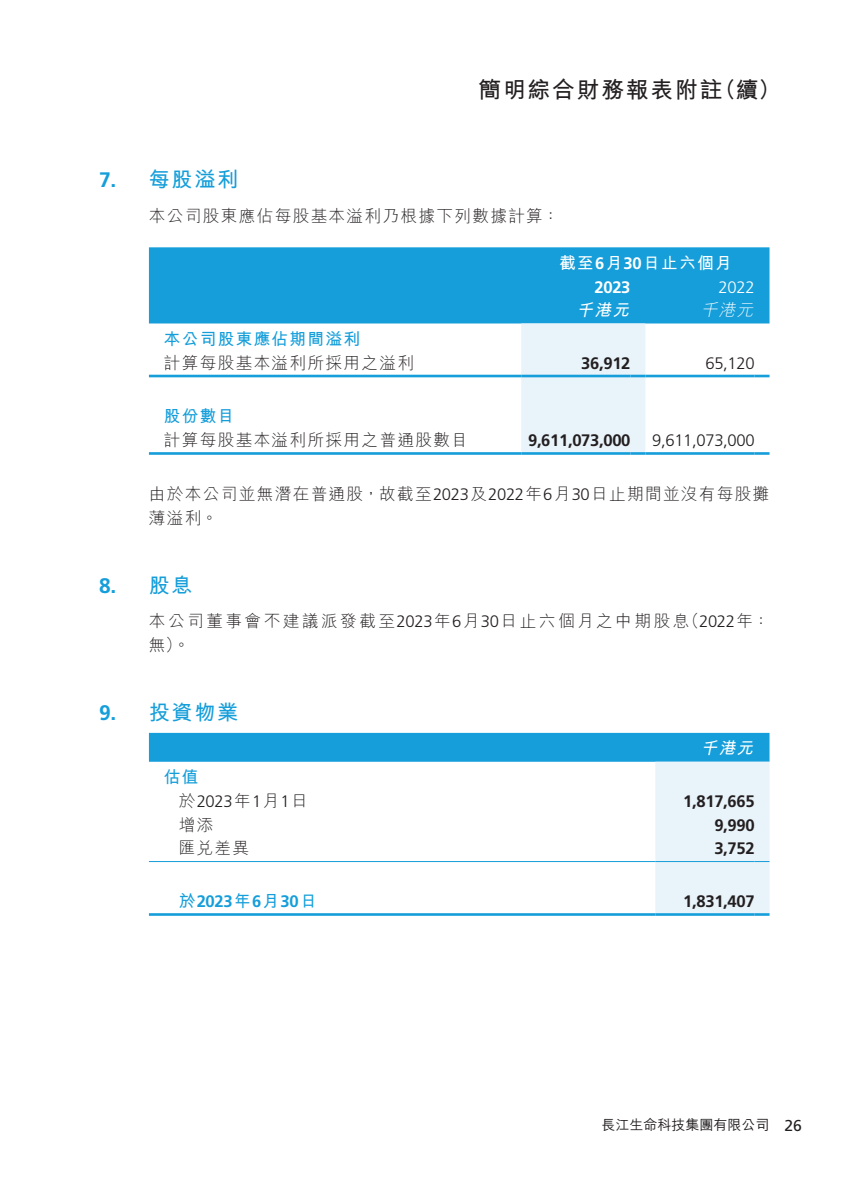
<style>
.page{position:relative;width:844px;height:1191px;background:#fff}
.page>*{position:absolute;margin:0;border:0;box-sizing:border-box;transform-origin:0 0}
.t1{font:700 22.75px "M Hei HK";letter-spacing:.08em;color:#231f20}
.t2{font:700 21px "M Hei HK";letter-spacing:.08em;color:#159eda}
.t3{font:700 21px "Frutiger LT Std";color:#159eda}
.t4{font:300 16.62px/23.6px "M Hei HK";letter-spacing:.08em;color:#231f20}
.t5{font:700 16.62px "Frutiger LT Std";letter-spacing:-.02em;color:#231f20}
.t6{font:300 16.62px "Frutiger LT Std";letter-spacing:-.02em;color:#231f20}
.t7{font:300 16.62px/23.6px "M Hei HK";letter-spacing:.15em;color:#231f20}
.t8{font:700 16.62px "M Hei HK";letter-spacing:.08em;color:#159eda}
.t9{font:700 16.62px "M Hei HK";letter-spacing:.08em;color:#fff}
.t10{font:700 16.62px "Frutiger LT Std";letter-spacing:-.02em;color:#159eda}
.t11{font:italic 700 16.62px "M Hei HK";color:#fff}
.t12{font:300 16.62px "Frutiger LT Std";color:#fff}
.t13{font:700 16.62px "Frutiger LT Std";color:#fff}
.t14{font:italic 300 16.62px "M Hei HK";color:#fff}
.t15{font:15.75px "Frutiger LT Std";color:#231f20}
.t16{font:500 14px "M Hei HK";color:#231f20}
.s1{font-family:"Frutiger LT Std"}
.s2{font-family:"M Hei HK"}
</style>
<div class="page">
<div style="left:149px;top:247px;width:620px;height:76px;background:#159eda"></div>
<hr style="left:149px;top:375px;width:372px;height:2px;background:#159eda">
<div style="left:521px;top:323px;width:124px;height:129px;background:#e9f3fa"></div>
<hr style="left:645px;top:375px;width:109px;height:2px;background:#159eda">
<svg style="left:754px;top:375px;width:15px;height:2px"></svg>
<hr style="left:149px;top:452px;width:372px;height:3px;background:#159eda">
<hr style="left:521px;top:452px;width:109px;height:3px;background:#159eda">
<hr style="left:630px;top:452px;width:15px;height:3px;background:#159eda">
<hr style="left:645px;top:452px;width:109px;height:3px;background:#159eda">
<hr style="left:754px;top:452px;width:15px;height:3px;background:#159eda">
<svg style="left:149px;top:733px;width:620px;height:182px"></svg>
<h1 class="t1" style="left:478px;top:73px;width:245px">簡明綜合財務報表附註</h1>
<h1 class="t1" style="left:713px;top:73px;width:69px">（續(</h1>
<p class="t3" style="left:99px;top:168px;width:19px">7.</p>
<p class="t2" style="left:149px;top:164px;width:91px">每股溢利</p>
<p class="t4" style="left:149px;top:203px;width:411px">本公司股東應佔每股基本溢利乃根據下列數據計算：</p>
<p class="t9" style="left:559px;top:251px;width:174px">截至<span class="s1">6</span>月<span class="s1">30</span>日止六個月</p>
<p class="t12" style="left:718px;top:277px;width:37px">2022</p>
<p class="t13" style="left:594px;top:277px;width:37px">2023</p>
<p class="t11" style="left:576px;top:298px;width:59px">千港元</p>
<p class="t14" style="left:700px;top:301px;width:58px">千港元</p>
<p class="t8" style="left:164px;top:327px;width:198px">本公司股東應佔期間溢利</p>
<p class="t4" style="left:164px;top:350px;width:252px">計算每股基本溢利所採用之溢利</p>
<p class="t8" style="left:164px;top:404px;width:72px">股份數目</p>
<p class="t5" style="left:581px;top:353px;width:51px">36,912</p>
<p class="t6" style="left:705px;top:353px;width:51px">65,120</p>
<p class="t4" style="left:164px;top:428px;width:305px">計算每股基本溢利所採用之普通股數目</p>
<p class="t4" style="left:149px;top:482px;width:622px">由於本公司並無潛在普通股，故截至<span class="s1">2023</span>及<span class="s1">2022</span>年<span class="s1">6</span>月<span class="s1">30</span>日止期間並沒有每股攤薄溢利。</p>
<p class="t5" style="left:528px;top:430px;width:104px">9,611,073,000</p>
<p class="t6" style="left:652px;top:431px;width:104px">9,611,073,000</p>
<p class="t3" style="left:99px;top:573px;width:19px">8.</p>
<p class="t2" style="left:149px;top:570px;width:45px">股息</p>
<p class="t6" style="left:682px;top:612px;width:88px"><span class="s2">（</span>2022<span class="s2">年：</span></p>
<p class="t7" style="left:149px;top:609px;width:542px">本公司董事會不建議派發截至<span class="s1">2023</span>年<span class="s1">6</span>月<span class="s1">30</span>日止六個月之中期股息無。(</p>
<p class="t3" style="left:99px;top:700px;width:19px">9.</p>
<p class="t2" style="left:149px;top:697px;width:91px">投資物業</p>
<p class="t11" style="left:700px;top:736px;width:59px">千港元</p>
<p class="t8" style="left:164px;top:765px;width:36px">估值</p>
<p class="t6" style="left:179px;top:791px;width:130px"><span class="s2">於</span>2023<span class="s2">年</span>1<span class="s2">月</span>1<span class="s2">日</span></p>
<p class="t5" style="left:683px;top:791px;width:73px">1,817,665</p>
<p class="t4" style="left:179px;top:812px;width:36px">增添</p>
<p class="t5" style="left:714px;top:815px;width:42px">9,990</p>
<p class="t4" style="left:179px;top:836px;width:72px">匯兌差異</p>
<p class="t5" style="left:714px;top:838px;width:42px">3,752</p>
<p class="t10" style="left:179px;top:891px;width:139px"><span class="s2">於</span>2023<span class="s2">年</span>6<span class="s2">月</span>30<span class="s2">日</span></p>
<p class="t5" style="left:683px;top:891px;width:73px">1,831,407</p>
<p class="t16" style="left:601px;top:1115px;width:169px">長江生命科技集團有限公司</p>
<p class="t15" style="left:784px;top:1116px;width:19px">26</p>
</div>
